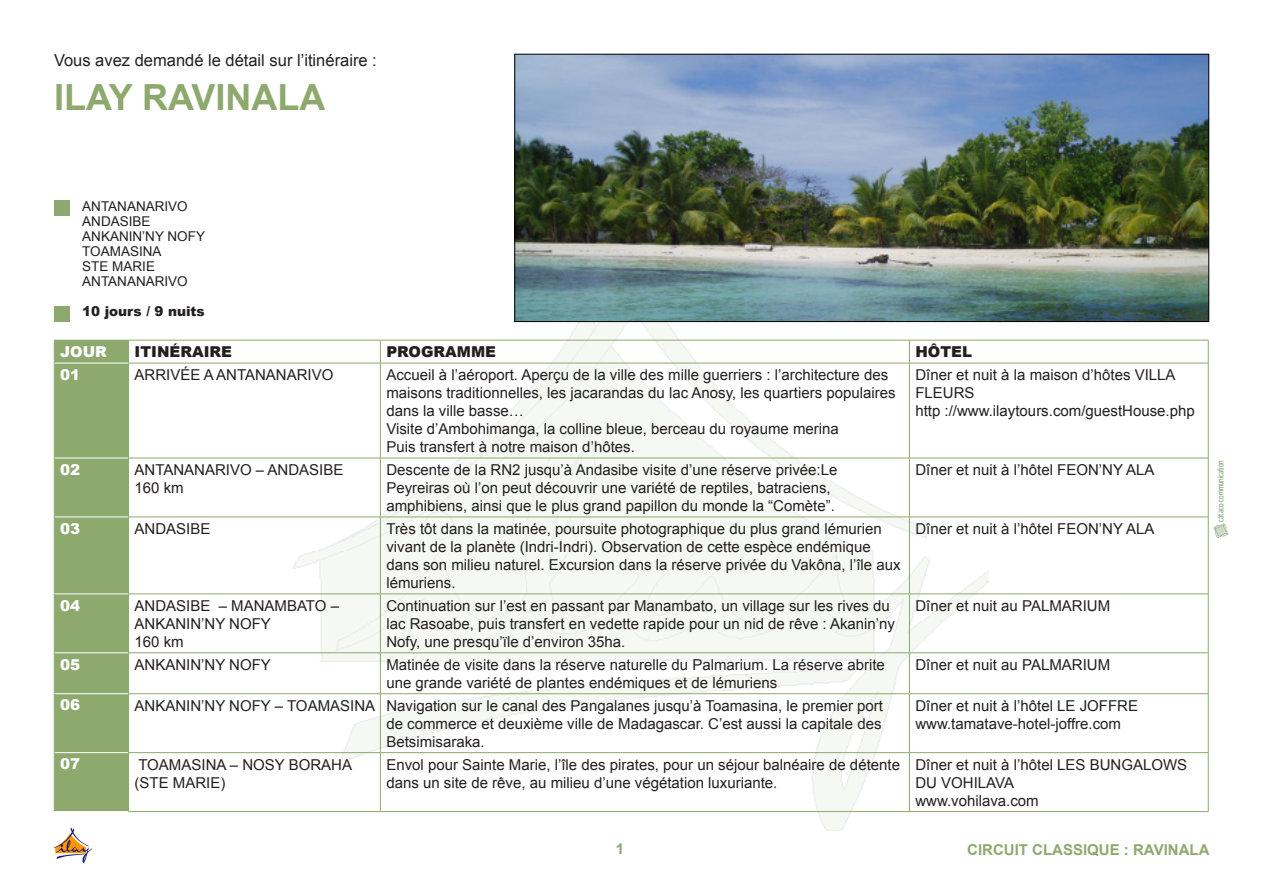
<style>
.page{position:relative;width:1263px;height:893px;background:#fff}
.page>*{position:absolute;margin:0;border:0;box-sizing:border-box;transform-origin:0 0}
.t1{font:700 36px "Arial";color:#8da96e}
.t2{font:16.5px "Arial";color:#231f20}
.t3{font:15px/18px "Arial";color:#231f20}
.t4{font:700 15px "Arial";color:#8da96e}
.t5{font:900 15px "Arial";color:#231f20}
.t6{font:900 15px "Arial";color:#fff}
.t7{font:13.5px "Arial";color:#231f20}
.t8{font:900 13.5px "Arial";color:#231f20}
.t9{font:9px "Ligurino Condensed";color:#80a879}
</style>
<div class="page">
<svg style="left:54px;top:827px;width:38px;height:36px"></svg>
<svg style="left:1213px;top:523px;width:15px;height:15px"></svg>
<div style="left:54px;top:201px;width:16px;height:15px;background:#8da96e"></div>
<img style="left:516px;top:56px;width:691px;height:264px">
<div style="left:514px;top:54px;width:695px;height:268px;border:1px solid #000"></div>
<hr style="left:128px;top:340px;width:252px;height:1px;background:#8da96e">
<div style="left:54px;top:340px;width:75px;height:471px;background:#8da96e"></div>
<hr style="left:380px;top:340px;width:529px;height:1px;background:#8da96e">
<svg style="left:380px;top:340px;width:1px;height:23px"></svg>
<hr style="left:909px;top:340px;width:299px;height:1px;background:#8da96e">
<svg style="left:909px;top:340px;width:1px;height:23px"></svg>
<svg style="left:1208px;top:340px;width:1px;height:23px"></svg>
<hr style="left:54px;top:363px;width:1px;height:95px;background:#8da96e">
<hr style="left:128px;top:363px;width:252px;height:1px;background:#8da96e">
<hr style="left:128px;top:363px;width:1px;height:95px;background:#8da96e">
<hr style="left:380px;top:363px;width:529px;height:1px;background:#8da96e">
<hr style="left:380px;top:363px;width:1px;height:95px;background:#8da96e">
<hr style="left:909px;top:363px;width:299px;height:1px;background:#8da96e">
<hr style="left:909px;top:363px;width:1px;height:95px;background:#8da96e">
<hr style="left:1208px;top:363px;width:1px;height:95px;background:#8da96e">
<hr style="left:55px;top:363px;width:73px;height:1px;background:#fff">
<hr style="left:55px;top:458px;width:73px;height:1px;background:#fff">
<hr style="left:54px;top:458px;width:1px;height:59px;background:#8da96e">
<hr style="left:128px;top:458px;width:252px;height:1px;background:#8da96e">
<hr style="left:128px;top:458px;width:1px;height:59px;background:#8da96e">
<hr style="left:380px;top:458px;width:529px;height:1px;background:#8da96e">
<hr style="left:380px;top:458px;width:1px;height:59px;background:#8da96e">
<hr style="left:909px;top:458px;width:299px;height:1px;background:#8da96e">
<hr style="left:909px;top:458px;width:1px;height:59px;background:#8da96e">
<hr style="left:1208px;top:458px;width:1px;height:59px;background:#8da96e">
<hr style="left:909px;top:517px;width:299px;height:1px;background:#8da96e">
<hr style="left:1208px;top:517px;width:1px;height:77px;background:#8da96e">
<hr style="left:55px;top:517px;width:73px;height:1px;background:#fff">
<hr style="left:54px;top:517px;width:1px;height:77px;background:#8da96e">
<hr style="left:128px;top:517px;width:252px;height:1px;background:#8da96e">
<hr style="left:128px;top:517px;width:1px;height:77px;background:#8da96e">
<hr style="left:380px;top:517px;width:529px;height:1px;background:#8da96e">
<hr style="left:380px;top:517px;width:1px;height:77px;background:#8da96e">
<hr style="left:909px;top:517px;width:1px;height:77px;background:#8da96e">
<hr style="left:55px;top:594px;width:73px;height:1px;background:#fff">
<hr style="left:55px;top:652px;width:73px;height:1px;background:#fff">
<hr style="left:54px;top:594px;width:1px;height:59px;background:#8da96e">
<hr style="left:128px;top:594px;width:252px;height:1px;background:#8da96e">
<hr style="left:128px;top:594px;width:1px;height:58px;background:#8da96e">
<hr style="left:380px;top:594px;width:529px;height:1px;background:#8da96e">
<hr style="left:380px;top:594px;width:1px;height:58px;background:#8da96e">
<hr style="left:909px;top:594px;width:299px;height:1px;background:#8da96e">
<hr style="left:909px;top:594px;width:1px;height:58px;background:#8da96e">
<hr style="left:1208px;top:594px;width:1px;height:58px;background:#8da96e">
<hr style="left:54px;top:653px;width:1px;height:41px;background:#8da96e">
<hr style="left:128px;top:652px;width:252px;height:1px;background:#8da96e">
<hr style="left:128px;top:653px;width:1px;height:40px;background:#8da96e">
<hr style="left:380px;top:652px;width:529px;height:1px;background:#8da96e">
<hr style="left:380px;top:653px;width:1px;height:40px;background:#8da96e">
<hr style="left:909px;top:652px;width:299px;height:1px;background:#8da96e">
<hr style="left:909px;top:653px;width:1px;height:40px;background:#8da96e">
<hr style="left:1208px;top:653px;width:1px;height:40px;background:#8da96e">
<hr style="left:55px;top:693px;width:73px;height:1px;background:#fff">
<hr style="left:54px;top:694px;width:1px;height:59px;background:#8da96e">
<hr style="left:128px;top:693px;width:252px;height:1px;background:#8da96e">
<hr style="left:128px;top:694px;width:1px;height:58px;background:#8da96e">
<hr style="left:380px;top:693px;width:529px;height:1px;background:#8da96e">
<hr style="left:380px;top:694px;width:1px;height:58px;background:#8da96e">
<hr style="left:909px;top:693px;width:299px;height:1px;background:#8da96e">
<hr style="left:909px;top:694px;width:1px;height:58px;background:#8da96e">
<hr style="left:1208px;top:694px;width:1px;height:58px;background:#8da96e">
<hr style="left:909px;top:752px;width:299px;height:1px;background:#8da96e">
<hr style="left:1208px;top:753px;width:1px;height:58px;background:#8da96e">
<hr style="left:55px;top:752px;width:73px;height:1px;background:#fff">
<hr style="left:54px;top:753px;width:1px;height:58px;background:#8da96e">
<hr style="left:128px;top:752px;width:252px;height:1px;background:#8da96e">
<hr style="left:128px;top:753px;width:1px;height:58px;background:#8da96e">
<hr style="left:380px;top:752px;width:529px;height:1px;background:#8da96e">
<hr style="left:380px;top:753px;width:1px;height:58px;background:#8da96e">
<hr style="left:909px;top:753px;width:1px;height:58px;background:#8da96e">
<hr style="left:128px;top:811px;width:252px;height:1px;background:#8da96e">
<hr style="left:380px;top:811px;width:529px;height:1px;background:#8da96e">
<hr style="left:909px;top:811px;width:299px;height:1px;background:#8da96e">
<div style="left:54px;top:307px;width:16px;height:15px;background:#8da96e"></div>
<p class="t2" style="left:54px;top:51px;width:324px">Vous avez demandé le détail sur l’itinéraire :</p>
<p class="t1" style="left:54px;top:77px;width:273px">ILAY RAVINALA</p>
<p class="t7" style="left:82px;top:198px;width:107px">ANTANANARIVO</p>
<p class="t7" style="left:82px;top:213px;width:70px">ANDASIBE</p>
<p class="t7" style="left:82px;top:228px;width:124px">ANKANIN’NY NOFY</p>
<p class="t7" style="left:82px;top:243px;width:81px">TOAMASINA</p>
<p class="t7" style="left:82px;top:258px;width:74px">STE MARIE</p>
<p class="t7" style="left:82px;top:273px;width:107px">ANTANANARIVO</p>
<p class="t8" style="left:82px;top:303px;width:124px">10 jours / 9 nuits</p>
<p class="t6" style="left:60px;top:343px;width:48px">JOUR</p>
<p class="t5" style="left:134px;top:343px;width:99px">ITINÉRAIRE</p>
<p class="t5" style="left:386px;top:343px;width:111px">PROGRAMME</p>
<p class="t5" style="left:915px;top:343px;width:58px">HÔTEL</p>
<p class="t6" style="left:60px;top:366px;width:22px">01</p>
<p class="t3" style="left:134px;top:366px;width:200px">ARRIVÉE A ANTANANARIVO</p>
<p class="t3" style="left:386px;top:366px;width:511px">Accueil à l’aéroport. Aperçu de la ville des mille guerriers : l’architecture des maisons traditionnelles, les jacarandas du lac Anosy, les quartiers populaires dans la ville basse…</p>
<p class="t3" style="left:386px;top:420px;width:454px">Visite d’Ambohimanga, la colline bleue, berceau du royaume merina</p>
<p class="t3" style="left:386px;top:438px;width:250px">Puis transfert à notre maison d’hôtes.</p>
<p class="t3" style="left:915px;top:366px;width:262px">Dîner et nuit à la maison d’hôtes VILLA<br>FLEURS</p>
<p class="t3" style="left:915px;top:402px;width:281px">http ://www.ilaytours.com/guestHouse.php</p>
<p class="t6" style="left:60px;top:461px;width:22px">02</p>
<p class="t3" style="left:134px;top:461px;width:210px">ANTANANARIVO – ANDASIBE</p>
<p class="t3" style="left:134px;top:479px;width:51px">160 km</p>
<p class="t3" style="left:386px;top:461px;width:453px">Descente de la RN2 jusqu’à Andasibe visite d’une réserve privée:Le<br>Peyreiras où l’on peut découvrir une variété de reptiles, batraciens, amphibiens, ainsi que le plus grand papillon du monde la “Comète”.</p>
<p class="t3" style="left:915px;top:461px;width:241px">Dîner et nuit à l’hôtel FEON’NY ALA</p>
<p class="t6" style="left:60px;top:520px;width:22px">03</p>
<p class="t3" style="left:134px;top:520px;width:77px">ANDASIBE</p>
<p class="t3" style="left:386px;top:520px;width:516px">Très tôt dans la matinée, poursuite photographique du plus grand lémurien vivant de la planète (Indri-Indri). Observation de cette espèce endémique dans son milieu naturel. Excursion dans la réserve privée du Vakôna, l’île aux lémuriens.</p>
<p class="t3" style="left:915px;top:520px;width:241px">Dîner et nuit à l’hôtel FEON’NY ALA</p>
<p class="t6" style="left:60px;top:597px;width:22px">04</p>
<p class="t3" style="left:134px;top:596px;width:206px">ANDASIBE – MANAMBATO –<br>ANKANIN’NY NOFY</p>
<p class="t3" style="left:134px;top:632px;width:51px">160 km</p>
<p class="t3" style="left:386px;top:596px;width:510px">Continuation sur l’est en passant par Manambato, un village sur les rives du lac Rasoabe, puis transfert en vedette rapide pour un nid de rêve : Akanin’ny<br>Nofy, une presqu’ïle d’environ 35ha.</p>
<p class="t3" style="left:915px;top:596px;width:196px">Dîner et nuit au PALMARIUM</p>
<p class="t6" style="left:60px;top:656px;width:22px">05</p>
<p class="t3" style="left:134px;top:655px;width:138px">ANKANIN’NY NOFY</p>
<p class="t3" style="left:386px;top:655px;width:500px">Matinée de visite dans la réserve naturelle du Palmarium. La réserve abrite une grande variété de plantes endémiques et de lémuriens</p>
<p class="t3" style="left:915px;top:655px;width:196px">Dîner et nuit au PALMARIUM</p>
<p class="t6" style="left:60px;top:697px;width:22px">06</p>
<p class="t3" style="left:134px;top:696px;width:242px">ANKANIN’NY NOFY – TOAMASINA</p>
<p class="t3" style="left:386px;top:696px;width:498px;text-align:justify">Navigation sur le canal des Pangalanes jusqu’à Toamasina, le premier port de commerce et deuxième ville de Madagascar. C’est aussi la capitale des Betsimisaraka.</p>
<p class="t3" style="left:915px;top:696px;width:224px">Dîner et nuit à l’hôtel LE JOFFRE</p>
<p class="t3" style="left:915px;top:714px;width:207px">www.tamatave-hotel-joffre.com</p>
<p class="t6" style="left:60px;top:756px;width:22px">07</p>
<p class="t3" style="left:134px;top:755px;width:219px">TOAMASINA – NOSY BORAHA (STE MARIE)</p>
<p class="t3" style="left:386px;top:755px;width:515px">Envol pour Sainte Marie, l’île des pirates, pour un séjour balnéaire de détente dans un site de rêve, au milieu d’une végétation luxuriante.</p>
<p class="t3" style="left:915px;top:755px;width:273px">Dîner et nuit à l’hôtel LES BUNGALOWS<br>DU VOHILAVA</p>
<p class="t3" style="left:915px;top:791px;width:125px">www.vohilava.com</p>
<p class="t9" style="left:1215px;top:522px;width:63px;rotate:-90deg">cataco communication</p>
<p class="t4" style="left:616px;top:841px;width:10px">1</p>
<p class="t4" style="left:967px;top:842px;width:244px">CIRCUIT CLASSIQUE : RAVINALA</p>
</div>
